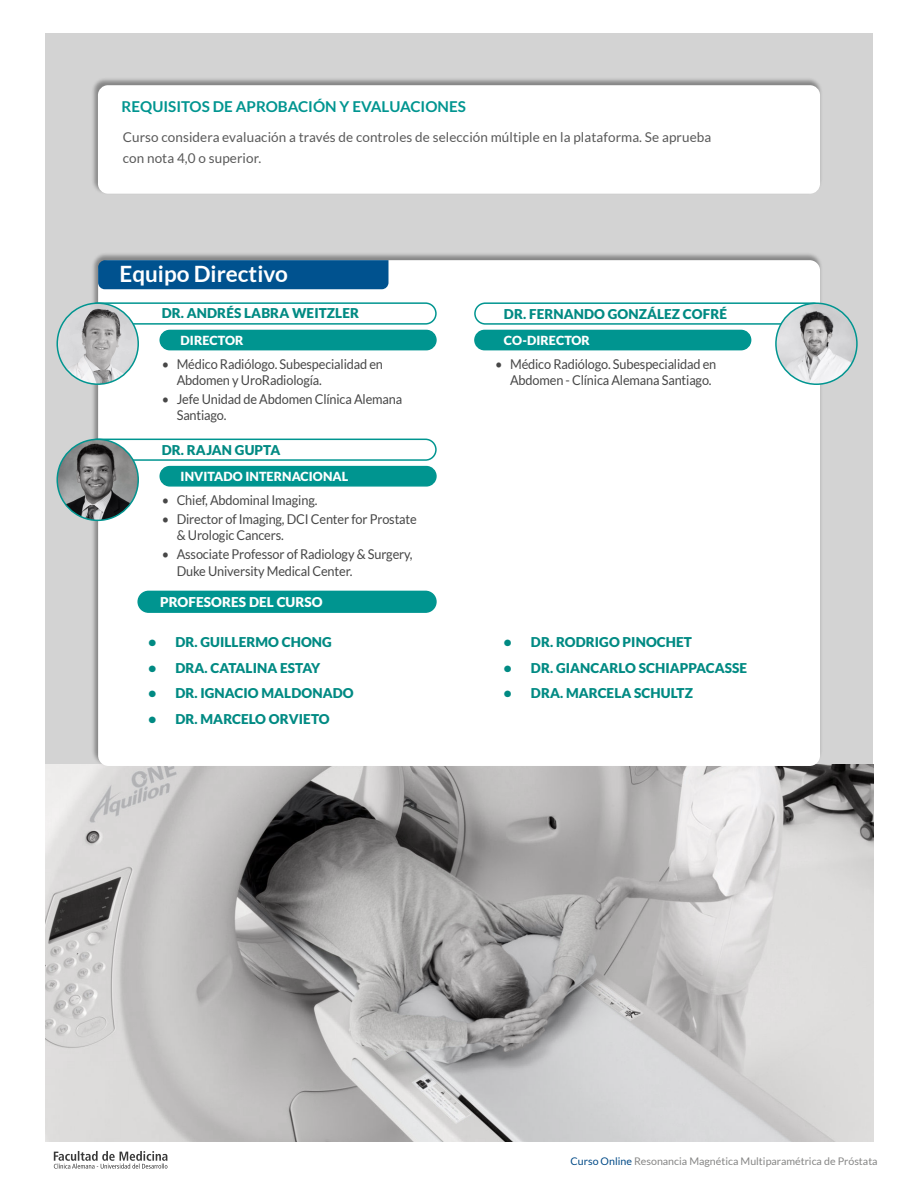
<style>
.page{position:relative;width:918px;height:1188px;background:#fff}
.page>*{position:absolute;margin:0;border:0;box-sizing:border-box;transform-origin:0 0}
.t1{font:700 22.5px "Lato";color:#fff}
.t2{font:700 15px "Lato";color:#009590}
.t3{font:13.5px/16.2px "Lato";letter-spacing:-.01em;color:#474747;scale:.94 1}
.t4{font:900 13.5px "Lato";letter-spacing:.005em;color:#008a83}
.t5{font:13.5px/20.7px "Lato";letter-spacing:.005em;color:#595959}
.t6{font:900 13.5px "Lato";letter-spacing:.005em;color:#fff}
.t7{font:900 12.45px "Lato";letter-spacing:.005em;color:#fff}
.t8{font:10.5px "Lato";color:#868685}
.s1{color:#004a87}
</style>
<div class="page">
<div style="left:45px;top:33px;width:828px;height:1095px;background:#d3d3d3"></div>
<svg style="left:45px;top:765px;width:828px;height:377px"></svg>
<img style="left:93px;top:79px;width:728px;height:113px">
<div style="left:98px;top:85px;width:722px;height:109px;background:#fff;border-radius:10px"></div>
<img style="left:90px;top:254px;width:734px;height:514px">
<div style="left:98px;top:260px;width:722px;height:506px;background:#fff;border-radius:10px"></div>
<div style="left:98px;top:260px;width:291px;height:29px;background:#00528f"></div>
<div style="left:87px;top:302px;width:350px;height:23px;border:2px solid #009590;border-radius:10px"></div>
<svg style="left:59px;top:303px;width:79px;height:81px"></svg>
<div style="left:56px;top:302px;width:83px;height:83px;border:2px solid #009590;border-radius:50%"></div>
<div style="left:474px;top:302px;width:350px;height:23px;border:2px solid #009590;border-radius:10px"></div>
<svg style="left:776px;top:303px;width:79px;height:81px"></svg>
<div style="left:775px;top:302px;width:83px;height:83px;border:2px solid #009590;border-radius:50%"></div>
<div style="left:138px;top:591px;width:298px;height:21px;background:#009590;border-radius:10px"></div>
<div style="left:137px;top:591px;width:300px;height:22px;border:2px solid #009590;border-radius:10px"></div>
<div style="left:160px;top:330px;width:276px;height:20px;background:#009590;border-radius:10px"></div>
<div style="left:159px;top:330px;width:278px;height:20px;border:2px solid #009590;border-radius:10px"></div>
<div style="left:87px;top:439px;width:350px;height:22px;border:2px solid #009590;border-radius:10px"></div>
<svg style="left:59px;top:439px;width:79px;height:81px"></svg>
<div style="left:56px;top:439px;width:83px;height:82px;border:2px solid #009590;border-radius:50%"></div>
<div style="left:160px;top:467px;width:276px;height:19px;background:#009590;border-radius:10px"></div>
<div style="left:159px;top:466px;width:278px;height:21px;border:2px solid #009590;border-radius:10px"></div>
<div style="left:475px;top:330px;width:276px;height:20px;background:#009590;border-radius:10px"></div>
<div style="left:474px;top:330px;width:277px;height:20px;border:2px solid #009590;border-radius:10px"></div>
<svg style="left:54px;top:1151px;width:114px;height:18px"></svg>
<p class="t2" style="left:122px;top:98px;width:346px">REQUISITOS DE APROBACIÓN Y EVALUACIONES</p>
<p class="t5" style="left:123px;top:127px;width:590px">Curso considera evaluación a través de controles de selección múltiple en la plataforma. Se aprueba con nota 4,0 o superior.</p>
<h1 class="t1" style="left:120px;top:261px;width:170px">Equipo Directivo</h1>
<p class="t4" style="left:162px;top:306px;width:199px">DR. ANDRÉS LABRA WEITZLER</p>
<p class="t7" style="left:181px;top:333px;width:64px">DIRECTOR</p>
<p class="t3" style="left:177px;top:356px;width:221px;text-indent:-15px">• Médico Radiólogo. Subespecialidad en<br>Abdomen y UroRadiología.</p>
<p class="t3" style="left:177px;top:391px;width:241px;text-indent:-15px">• Jefe Unidad de Abdomen Clínica Alemana<br>Santiago.</p>
<p class="t4" style="left:162px;top:442px;width:120px">DR. RAJAN GUPTA</p>
<p class="t7" style="left:181px;top:469px;width:169px">INVITADO INTERNACIONAL</p>
<p class="t3" style="left:162px;top:492px;width:167px">• Chief, Abdominal Imaging.</p>
<p class="t3" style="left:177px;top:511px;width:257px;text-indent:-15px">• Director of Imaging, DCI Center for Prostate &amp; Urologic Cancers.</p>
<p class="t3" style="left:177px;top:546px;width:252px;text-indent:-15px">• Associate Professor of Radiology &amp; Surgery,<br>Duke University Medical Center.</p>
<p class="t6" style="left:160px;top:594px;width:164px">PROFESORES DEL CURSO</p>
<p class="t4" style="left:148px;top:635px;width:185px">• DR. GUILLERMO CHONG</p>
<p class="t4" style="left:148px;top:660px;width:173px">• DRA. CATALINA ESTAY</p>
<p class="t4" style="left:148px;top:686px;width:207px">• DR. IGNACIO MALDONADO</p>
<p class="t4" style="left:148px;top:711px;width:183px">• DR. MARCELO ORVIETO</p>
<p class="t4" style="left:504px;top:306px;width:225px">DR. FERNANDO GONZÁLEZ COFRÉ</p>
<p class="t7" style="left:504px;top:333px;width:87px">CO-DIRECTOR</p>
<p class="t3" style="left:510px;top:356px;width:221px;text-indent:-15px">• Médico Radiólogo. Subespecialidad en<br>Abdomen - Clínica Alemana Santiago.</p>
<p class="t4" style="left:504px;top:635px;width:189px">• DR. RODRIGO PINOCHET</p>
<p class="t4" style="left:504px;top:660px;width:245px">• DR. GIANCARLO SCHIAPPACASSE</p>
<p class="t4" style="left:504px;top:686px;width:191px">• DRA. MARCELA SCHULTZ</p>
<p class="t8" style="left:571px;top:1155px;width:309px"><span class="s1">Curso Online</span> Resonancia Magnética Multiparamétrica de Próstata</p>
</div>
